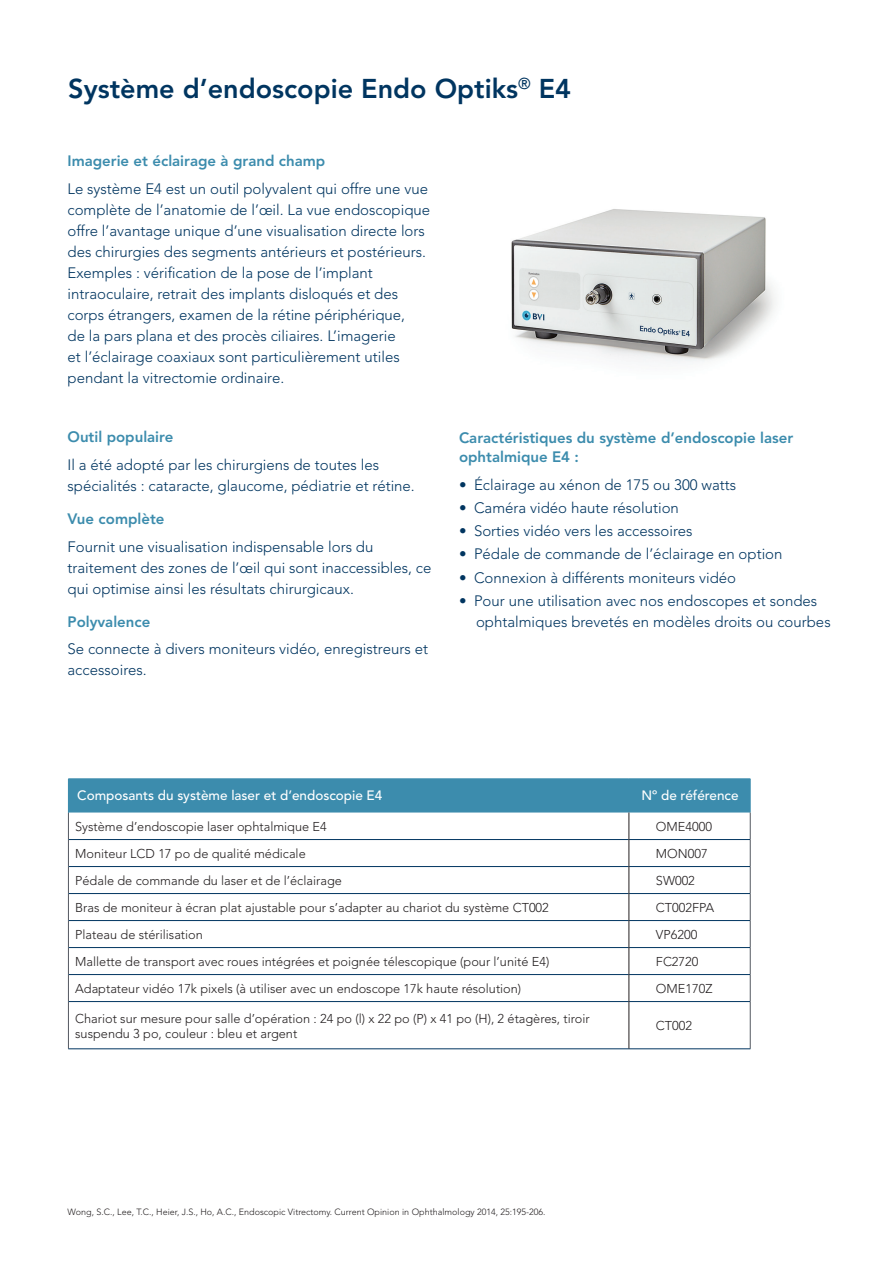
<style>
.page{position:relative;width:893px;height:1263px;background:#fff}
.page>*{position:absolute;margin:0;border:0;box-sizing:border-box;transform-origin:0 0}
.subhead18_22_Av_H_Dk{font:800 27px "Avenir LT Std";color:#003560}
.Inside_body_copy_bul{font:300 15px/21px "Avenir LT Std";color:#003560}
.subhead_body_copy_12{font:800 15px/19.5px "Avenir LT Std";color:#3c8cad}
.Table_Header_8pt_Bla{font:500 13.5px "Avenir LT Std";color:#fff}
.Table_Product_Descri{font:300 12.75px/15px "Avenir LT Std";color:#231f20}
.t1{font:300 9px "Avenir LT Std";color:#231f20}
</style>
<div class="page">
<div style="left:68px;top:779px;width:682px;height:33px;background:#3c8cad"></div>
<svg style="left:69px;top:812px;width:681px;height:236px"></svg>
<hr style="left:750px;top:779px;width:1px;height:33px;background:#3c8cad">
<svg style="left:68px;top:812px;width:1px;height:189px"></svg>
<svg style="left:750px;top:812px;width:1px;height:189px"></svg>
<hr style="left:68px;top:1001px;width:1px;height:48px;background:#535860">
<hr style="left:750px;top:1001px;width:1px;height:48px;background:#535860">
<hr style="left:69px;top:839px;width:560px;height:1px;background:#003560">
<hr style="left:629px;top:839px;width:121px;height:1px;background:#003560">
<hr style="left:69px;top:866px;width:560px;height:1px;background:#003560">
<hr style="left:629px;top:866px;width:121px;height:1px;background:#003560">
<hr style="left:69px;top:893px;width:560px;height:1px;background:#003560">
<hr style="left:629px;top:893px;width:121px;height:1px;background:#003560">
<hr style="left:69px;top:920px;width:560px;height:1px;background:#003560">
<hr style="left:629px;top:920px;width:121px;height:1px;background:#003560">
<hr style="left:69px;top:947px;width:560px;height:1px;background:#003560">
<hr style="left:629px;top:947px;width:121px;height:1px;background:#003560">
<hr style="left:69px;top:974px;width:560px;height:1px;background:#003560">
<hr style="left:629px;top:974px;width:121px;height:1px;background:#003560">
<hr style="left:69px;top:1001px;width:560px;height:1px;background:#003560">
<hr style="left:629px;top:1001px;width:121px;height:1px;background:#003560">
<hr style="left:68px;top:1048px;width:561px;height:1px;background:#003560">
<hr style="left:629px;top:1048px;width:121px;height:1px;background:#003560">
<svg style="left:629px;top:812px;width:1px;height:189px"></svg>
<hr style="left:629px;top:1001px;width:1px;height:48px;background:#231f20">
<hr style="left:68px;top:778px;width:561px;height:1px;background:#3c8cad">
<hr style="left:629px;top:778px;width:121px;height:1px;background:#3c8cad">
<img style="left:511px;top:209px;width:264px;height:154px">
<p class="subhead18_22_Av_H_Dk" style="left:68px;top:73px;width:504px">Système d’endoscopie Endo Optiks<sup>®</sup> E4</p>
<p class="subhead_body_copy_12" style="left:68px;top:151px;width:259px">Imagerie et éclairage à grand champ</p>
<p class="Inside_body_copy_bul" style="left:68px;top:178px;width:364px">Le système E4 est un outil polyvalent qui offre une vue complète de l’anatomie de l’œil. La vue endoscopique offre l’avantage unique d’une visualisation directe lors des chirurgies des segments antérieurs et postérieurs.<br>Exemples : vérification de la pose de l’implant intraoculaire, retrait des implants disloqués et des corps étrangers, examen de la rétine périphérique,<br>de la pars plana et des procès ciliaires. L’imagerie<br>et l’éclairage coaxiaux sont particulièrement utiles pendant la vitrectomie ordinaire.</p>
<p class="subhead_body_copy_12" style="left:68px;top:427px;width:107px">Outil populaire</p>
<p class="Inside_body_copy_bul" style="left:68px;top:454px;width:349px">Il a été adopté par les chirurgiens de toutes les spécialités : cataracte, glaucome, pédiatrie et rétine.</p>
<p class="subhead_body_copy_12" style="left:68px;top:509px;width:98px">Vue complète</p>
<p class="Inside_body_copy_bul" style="left:68px;top:536px;width:366px">Fournit une visualisation indispensable lors du traitement des zones de l’œil qui sont inaccessibles, ce qui optimise ainsi les résultats chirurgicaux.</p>
<p class="subhead_body_copy_12" style="left:68px;top:612px;width:84px">Polyvalence</p>
<p class="Inside_body_copy_bul" style="left:68px;top:639px;width:362px">Se connecte à divers moniteurs vidéo, enregistreurs et accessoires.</p>
<p class="subhead_body_copy_12" style="left:459px;top:428px;width:336px">Caractéristiques du système d’endoscopie laser ophtalmique E4 :</p>
<p class="Inside_body_copy_bul" style="left:459px;top:474px;width:279px">• Éclairage au xénon de 175 ou 300 watts</p>
<p class="Inside_body_copy_bul" style="left:459px;top:497px;width:221px">• Caméra vidéo haute résolution</p>
<p class="Inside_body_copy_bul" style="left:459px;top:520px;width:235px">• Sorties vidéo vers les accessoires</p>
<p class="Inside_body_copy_bul" style="left:459px;top:544px;width:325px">• Pédale de commande de l’éclairage en option</p>
<p class="Inside_body_copy_bul" style="left:459px;top:567px;width:279px">• Connexion à différents moniteurs vidéo</p>
<p class="Inside_body_copy_bul" style="left:476px;top:590px;width:356px;text-indent:-17px">• Pour une utilisation avec nos endoscopes et sondes ophtalmiques brevetés en modèles droits ou courbes</p>
<p class="Table_Header_8pt_Bla" style="left:77px;top:787px;width:307px">Composants du système laser et d’endoscopie E4</p>
<p class="Table_Header_8pt_Bla" style="left:641px;top:787px;width:99px">Nº de référence</p>
<p class="Table_Product_Descri" style="left:75px;top:819px;width:253px">Système d’endoscopie laser ophtalmique E4</p>
<p class="Table_Product_Descri" style="left:656px;top:819px;width:58px">OME4000</p>
<p class="Table_Product_Descri" style="left:75px;top:846px;width:232px">Moniteur LCD 17 po de qualité médicale</p>
<p class="Table_Product_Descri" style="left:656px;top:846px;width:53px">MON007</p>
<p class="Table_Product_Descri" style="left:75px;top:873px;width:268px">Pédale de commande du laser et de l’éclairage</p>
<p class="Table_Product_Descri" style="left:656px;top:873px;width:41px">SW002</p>
<p class="Table_Product_Descri" style="left:75px;top:900px;width:475px">Bras de moniteur à écran plat ajustable pour s’adapter au chariot du système CT002</p>
<p class="Table_Product_Descri" style="left:656px;top:900px;width:60px">CT002FPA</p>
<p class="Table_Product_Descri" style="left:75px;top:927px;width:129px">Plateau de stérilisation</p>
<p class="Table_Product_Descri" style="left:656px;top:927px;width:43px">VP6200</p>
<p class="Table_Product_Descri" style="left:75px;top:954px;width:476px">Mallette de transport avec roues intégrées et poignée télescopique (pour l’unité E4)</p>
<p class="Table_Product_Descri" style="left:656px;top:954px;width:44px">FC2720</p>
<p class="Table_Product_Descri" style="left:75px;top:981px;width:448px">Adaptateur vidéo 17k pixels (à utiliser avec un endoscope 17k haute résolution)</p>
<p class="Table_Product_Descri" style="left:656px;top:981px;width:58px">OME170Z</p>
<p class="Table_Product_Descri" style="left:75px;top:1011px;width:516px">Chariot sur mesure pour salle d’opération : 24 po (l) x 22 po (P) x 41 po (H), 2 étagères, tiroir suspendu 3 po, couleur : bleu et argent</p>
<p class="Table_Product_Descri" style="left:656px;top:1018px;width:38px">CT002</p>
<p class="t1" style="left:68px;top:1207px;width:479px">Wong, S.C., Lee, T.C., Heier, J.S., Ho, A.C., Endoscopic Vitrectomy. Current Opinion in Ophthalmology 2014, 25:195-206.</p>
</div>
